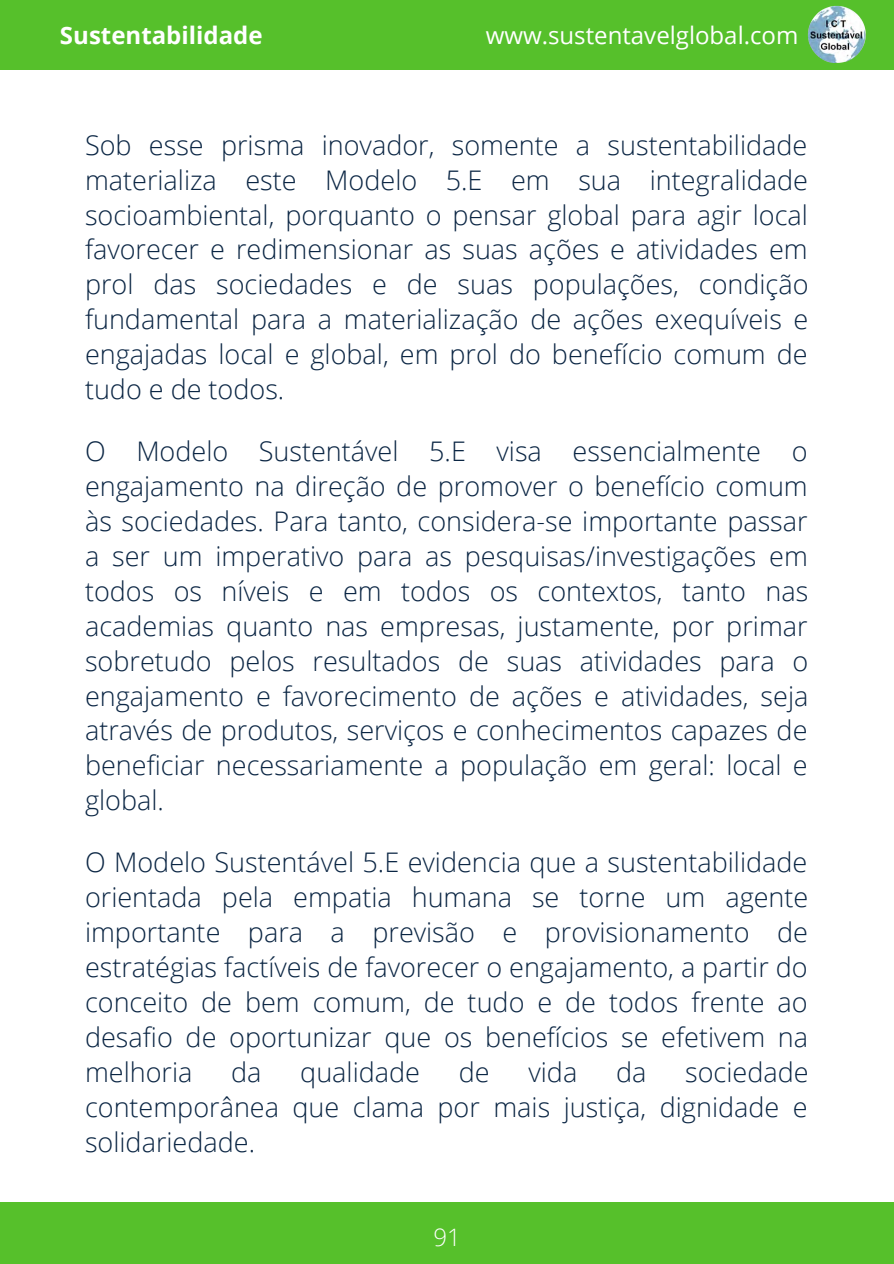
<style>
.page{position:relative;width:894px;height:1264px;background:#fff}
.page>*{position:absolute;margin:0;border:0;box-sizing:border-box;transform-origin:0 0}
.t1{font:300 27px/35px "Open Sans";color:#0b2644;text-align:justify}
.t2{font:24px "Open Sans";color:#fff}
.t3{font:700 24px "Open Sans";color:#fff}
.t4{font:300 24px "Open Sans";color:#fff}
</style>
<div class="page">
<div style="left:0;top:0;width:893px;height:70px;background:#56c02b"></div>
<div style="left:0;top:1202px;width:893px;height:61px;background:#56c02b"></div>
<img style="left:808px;top:5px;width:58px;height:58px">
<p class="t3" style="left:60px;top:19px;width:204px">Sustentabilidade</p>
<p class="t2" style="left:485px;top:19px;width:314px">www.sustentavelglobal.com</p>
<p class="t1" style="left:85px;top:127px;width:724px">Sob esse prisma inovador, somente a sustentabilidade materializa este Modelo 5.E em sua integralidade socioambiental, porquanto o pensar global para agir local favorecer e redimensionar as suas ações e atividades em prol das sociedades e de suas populações, condição fundamental para a materialização de ações exequíveis e engajadas local e global, em prol do benefício comum de tudo e de todos.</p>
<p class="t1" style="left:85px;top:433px;width:724px">O Modelo Sustentável 5.E visa essencialmente o engajamento na direção de promover o benefício comum às sociedades. Para tanto, considera-se importante passar a ser um imperativo para as pesquisas/investigações em todos os níveis e em todos os contextos, tanto nas academias quanto nas empresas, justamente, por primar sobretudo pelos resultados de suas atividades para o engajamento e favorecimento de ações e atividades, seja através de produtos, serviços e conhecimentos capazes de beneficiar necessariamente a população em geral: local e global.</p>
<p class="t1" style="left:85px;top:844px;width:724px">O Modelo Sustentável 5.E evidencia que a sustentabilidade orientada pela empatia humana se torne um agente importante para a previsão e provisionamento de estratégias factíveis de favorecer o engajamento, a partir do conceito de bem comum, de tudo e de todos frente ao desafio de oportunizar que os benefícios se efetivem na melhoria</p>
<p class="t1" style="left:85px;top:1053px;width:725px;text-indent:600px">sociedade contemporânea que clama por mais justiça, dignidade e solidariedade.</p>
<p class="t1" style="left:231px;top:1053px;width:32px">da</p>
<p class="t1" style="left:300px;top:1053px;width:121px">qualidade</p>
<p class="t1" style="left:458px;top:1053px;width:32px">de</p>
<p class="t1" style="left:528px;top:1053px;width:50px">vida</p>
<p class="t1" style="left:616px;top:1053px;width:32px">da</p>
<p class="t4" style="left:433px;top:1220px;width:29px">91</p>
</div>
